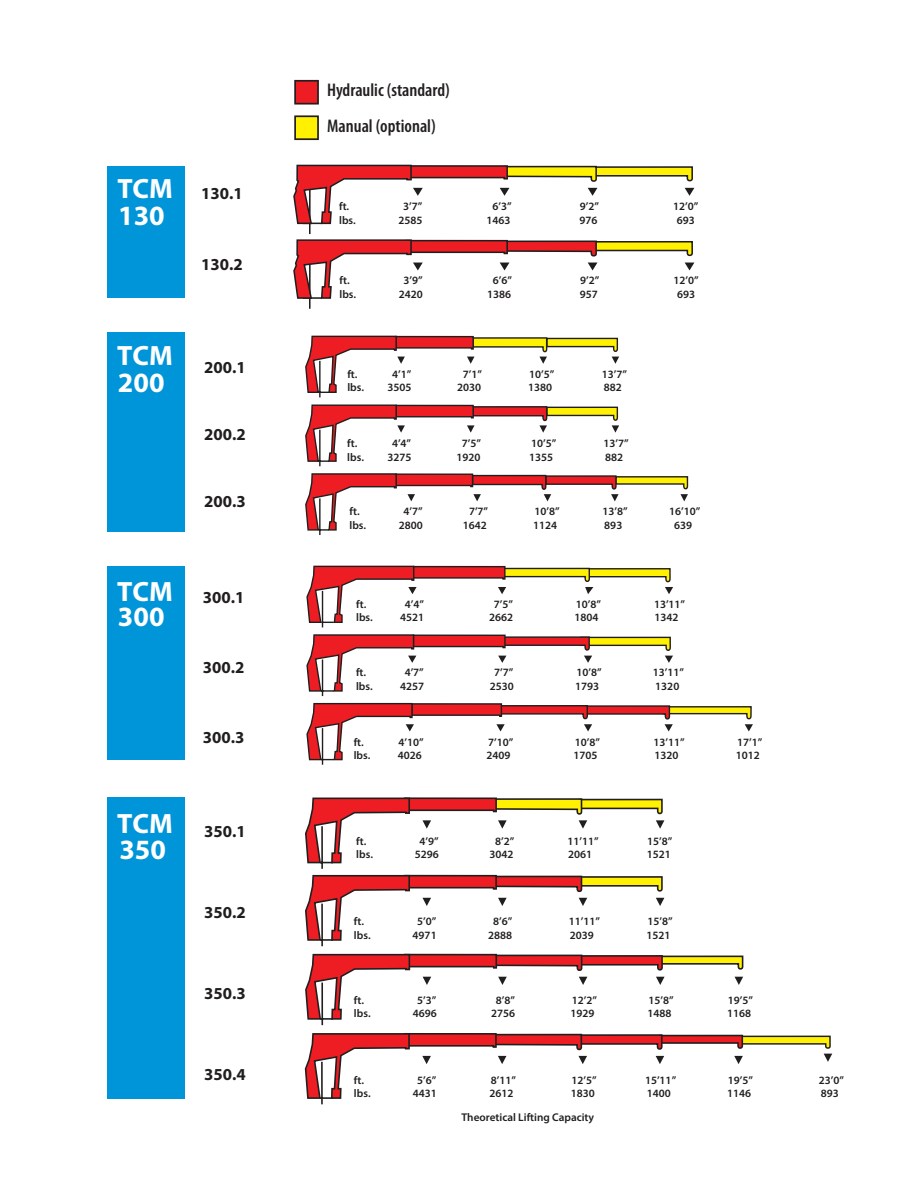
<style>
.page{position:relative;width:918px;height:1188px;background:#fff}
.page>*{position:absolute;margin:0;border:0;box-sizing:border-box;transform-origin:0 0}
.t1{font:700 28.05px/26.5px "Myriad Pro";color:#fff}
.t2{font:600 condensed 18.3px/36.6px "Myriad Pro";color:#231f20}
.t3{font:700 16.8px "Myriad Pro";color:#211e1e}
.t4{font:700 16.8px "Myriad Pro";color:#201d1e}
.t5{font:600 11.25px "Myriad Pro";color:#211e1e}
.t6{font:600 11.25px "Myriad Pro";color:#201d1e}
</style>
<div class="page">
<div style="left:107px;top:166px;width:77px;height:132px;background:#0095d9"></div>
<div style="left:107px;top:332px;width:77px;height:200px;background:#0095d9"></div>
<div style="left:107px;top:566px;width:77px;height:194px;background:#0095d9"></div>
<div style="left:107px;top:797px;width:77px;height:302px;background:#0095d9"></div>
<svg style="left:293px;top:165px;width:401px;height:144px"></svg>
<svg style="left:305px;top:336px;width:384px;height:199px"></svg>
<hr style="left:321px;top:1062px;width:2px;height:42px;background:#211e1e">
<svg style="left:305px;top:565px;width:527px;height:535px"></svg>
<div style="left:294px;top:80px;width:25px;height:25px;background:#ee1d23;border:2px solid #231f20"></div>
<div style="left:294px;top:115px;width:25px;height:25px;background:#fff101;border:2px solid #231f20"></div>
<h1 class="t1" style="left:117px;top:175px;width:57px">TCM<br>130</h1>
<h3 class="t4" style="left:201px;top:182px;width:43px">130.1</h3>
<h3 class="t4" style="left:201px;top:254px;width:43px">130.2</h3>
<h1 class="t1" style="left:117px;top:342px;width:57px">TCM</h1>
<h1 class="t1" style="left:118px;top:368px;width:48px">200</h1>
<h1 class="t1" style="left:117px;top:577px;width:57px">TCM</h1>
<h1 class="t1" style="left:118px;top:603px;width:48px">300</h1>
<h1 class="t1" style="left:117px;top:809px;width:57px">TCM</h1>
<h1 class="t1" style="left:119px;top:835px;width:48px">350</h1>
<h3 class="t3" style="left:204px;top:356px;width:43px">200.1</h3>
<h3 class="t3" style="left:204px;top:423px;width:43px">200.2</h3>
<h3 class="t3" style="left:204px;top:491px;width:43px">200.3</h3>
<h3 class="t3" style="left:203px;top:586px;width:43px">300.1</h3>
<h3 class="t3" style="left:203px;top:656px;width:43px">300.2</h3>
<h3 class="t3" style="left:203px;top:726px;width:43px">300.3</h3>
<h3 class="t3" style="left:204px;top:820px;width:43px">350.1</h3>
<h3 class="t3" style="left:204px;top:901px;width:43px">350.2</h3>
<h3 class="t3" style="left:204px;top:982px;width:43px">350.3</h3>
<h3 class="t3" style="left:204px;top:1064px;width:43px">350.4</h3>
<h2 class="t2" style="left:327px;top:71px;width:124px">Hydraulic (standard)<br>Manual (optional)</h2>
<p class="t6" style="left:339px;top:199px;width:12px">ft.</p>
<p class="t6" style="left:403px;top:199px;width:21px">3’7”</p>
<p class="t6" style="left:492px;top:199px;width:21px">6’3”</p>
<p class="t6" style="left:580px;top:199px;width:21px">9’2”</p>
<p class="t6" style="left:673px;top:199px;width:27px">12’0”</p>
<p class="t6" style="left:339px;top:213px;width:18px">lbs.</p>
<p class="t6" style="left:398px;top:213px;width:26px">2585</p>
<p class="t6" style="left:487px;top:213px;width:26px">1463</p>
<p class="t6" style="left:580px;top:213px;width:20px">976</p>
<p class="t6" style="left:677px;top:213px;width:20px">693</p>
<p class="t6" style="left:340px;top:273px;width:12px">ft.</p>
<p class="t6" style="left:404px;top:273px;width:21px">3’9”</p>
<p class="t6" style="left:493px;top:273px;width:21px">6’6”</p>
<p class="t6" style="left:580px;top:273px;width:21px">9’2”</p>
<p class="t6" style="left:674px;top:273px;width:27px">12’0”</p>
<p class="t6" style="left:340px;top:287px;width:18px">lbs.</p>
<p class="t6" style="left:399px;top:287px;width:26px">2420</p>
<p class="t6" style="left:487px;top:287px;width:26px">1386</p>
<p class="t6" style="left:580px;top:287px;width:20px">957</p>
<p class="t6" style="left:677px;top:287px;width:20px">693</p>
<p class="t5" style="left:347px;top:367px;width:12px">ft.</p>
<p class="t5" style="left:392px;top:367px;width:21px">4’1”</p>
<p class="t5" style="left:463px;top:367px;width:21px">7’1”</p>
<p class="t5" style="left:529px;top:367px;width:27px">10’5”</p>
<p class="t5" style="left:602px;top:367px;width:27px">13’7”</p>
<p class="t5" style="left:347px;top:380px;width:18px">lbs.</p>
<p class="t5" style="left:388px;top:380px;width:26px">3505</p>
<p class="t5" style="left:457px;top:380px;width:26px">2030</p>
<p class="t5" style="left:528px;top:380px;width:26px">1380</p>
<p class="t5" style="left:604px;top:380px;width:20px">882</p>
<p class="t5" style="left:347px;top:437px;width:12px">ft.</p>
<p class="t5" style="left:392px;top:437px;width:21px">4’4”</p>
<p class="t5" style="left:462px;top:437px;width:21px">7’5”</p>
<p class="t5" style="left:531px;top:437px;width:27px">10’5”</p>
<p class="t5" style="left:604px;top:437px;width:27px">13’7”</p>
<p class="t5" style="left:347px;top:450px;width:18px">lbs.</p>
<p class="t5" style="left:387px;top:450px;width:26px">3275</p>
<p class="t5" style="left:456px;top:450px;width:26px">1920</p>
<p class="t5" style="left:529px;top:450px;width:26px">1355</p>
<p class="t5" style="left:605px;top:450px;width:20px">882</p>
<p class="t5" style="left:350px;top:505px;width:12px">ft.</p>
<p class="t5" style="left:404px;top:505px;width:21px">4’7”</p>
<p class="t5" style="left:469px;top:505px;width:21px">7’7”</p>
<p class="t5" style="left:535px;top:505px;width:27px">10’8”</p>
<p class="t5" style="left:602px;top:505px;width:27px">13’8”</p>
<p class="t5" style="left:669px;top:505px;width:33px">16’10”</p>
<p class="t5" style="left:350px;top:518px;width:18px">lbs.</p>
<p class="t5" style="left:399px;top:518px;width:26px">2800</p>
<p class="t5" style="left:463px;top:518px;width:26px">1642</p>
<p class="t5" style="left:533px;top:518px;width:26px">1124</p>
<p class="t5" style="left:604px;top:518px;width:20px">893</p>
<p class="t5" style="left:674px;top:518px;width:20px">639</p>
<p class="t5" style="left:356px;top:597px;width:12px">ft.</p>
<p class="t5" style="left:405px;top:597px;width:21px">4’4”</p>
<p class="t5" style="left:494px;top:597px;width:21px">7’5”</p>
<p class="t5" style="left:576px;top:597px;width:27px">10’8”</p>
<p class="t5" style="left:654px;top:597px;width:33px">13’11”</p>
<p class="t5" style="left:356px;top:610px;width:18px">lbs.</p>
<p class="t5" style="left:400px;top:610px;width:26px">4521</p>
<p class="t5" style="left:489px;top:610px;width:26px">2662</p>
<p class="t5" style="left:575px;top:610px;width:26px">1804</p>
<p class="t5" style="left:654px;top:610px;width:26px">1342</p>
<p class="t5" style="left:356px;top:665px;width:12px">ft.</p>
<p class="t5" style="left:405px;top:665px;width:21px">4’7”</p>
<p class="t5" style="left:494px;top:665px;width:21px">7’7”</p>
<p class="t5" style="left:577px;top:665px;width:27px">10’8”</p>
<p class="t5" style="left:653px;top:665px;width:33px">13’11”</p>
<p class="t5" style="left:356px;top:679px;width:18px">lbs.</p>
<p class="t5" style="left:400px;top:679px;width:26px">4257</p>
<p class="t5" style="left:490px;top:679px;width:26px">2530</p>
<p class="t5" style="left:575px;top:679px;width:26px">1793</p>
<p class="t5" style="left:655px;top:679px;width:26px">1320</p>
<p class="t5" style="left:354px;top:735px;width:12px">ft.</p>
<p class="t5" style="left:398px;top:735px;width:27px">4’10”</p>
<p class="t5" style="left:488px;top:735px;width:27px">7’10”</p>
<p class="t5" style="left:575px;top:735px;width:27px">10’8”</p>
<p class="t5" style="left:654px;top:735px;width:33px">13’11”</p>
<p class="t5" style="left:737px;top:735px;width:27px">17’1”</p>
<p class="t5" style="left:354px;top:748px;width:18px">lbs.</p>
<p class="t5" style="left:398px;top:748px;width:26px">4026</p>
<p class="t5" style="left:486px;top:748px;width:26px">2409</p>
<p class="t5" style="left:574px;top:748px;width:26px">1705</p>
<p class="t5" style="left:655px;top:748px;width:26px">1320</p>
<p class="t5" style="left:736px;top:748px;width:26px">1012</p>
<p class="t5" style="left:356px;top:834px;width:12px">ft.</p>
<p class="t5" style="left:420px;top:834px;width:21px">4’9”</p>
<p class="t5" style="left:495px;top:834px;width:21px">8’2”</p>
<p class="t5" style="left:567px;top:834px;width:33px">11’11”</p>
<p class="t5" style="left:647px;top:834px;width:27px">15’8”</p>
<p class="t5" style="left:356px;top:848px;width:18px">lbs.</p>
<p class="t5" style="left:415px;top:848px;width:26px">5296</p>
<p class="t5" style="left:489px;top:848px;width:26px">3042</p>
<p class="t5" style="left:568px;top:848px;width:26px">2061</p>
<p class="t5" style="left:647px;top:848px;width:26px">1521</p>
<p class="t5" style="left:354px;top:914px;width:12px">ft.</p>
<p class="t5" style="left:417px;top:914px;width:21px">5’0”</p>
<p class="t5" style="left:493px;top:914px;width:21px">8’6”</p>
<p class="t5" style="left:569px;top:914px;width:33px">11’11”</p>
<p class="t5" style="left:647px;top:914px;width:27px">15’8”</p>
<p class="t5" style="left:354px;top:928px;width:18px">lbs.</p>
<p class="t5" style="left:413px;top:928px;width:26px">4971</p>
<p class="t5" style="left:488px;top:928px;width:26px">2888</p>
<p class="t5" style="left:570px;top:928px;width:26px">2039</p>
<p class="t5" style="left:647px;top:928px;width:26px">1521</p>
<p class="t5" style="left:354px;top:993px;width:12px">ft.</p>
<p class="t5" style="left:417px;top:993px;width:21px">5’3”</p>
<p class="t5" style="left:496px;top:993px;width:21px">8’8”</p>
<p class="t5" style="left:572px;top:993px;width:27px">12’2”</p>
<p class="t5" style="left:649px;top:993px;width:27px">15’8”</p>
<p class="t5" style="left:728px;top:993px;width:27px">19’5”</p>
<p class="t5" style="left:354px;top:1006px;width:18px">lbs.</p>
<p class="t5" style="left:413px;top:1006px;width:26px">4696</p>
<p class="t5" style="left:491px;top:1006px;width:26px">2756</p>
<p class="t5" style="left:571px;top:1006px;width:26px">1929</p>
<p class="t5" style="left:648px;top:1006px;width:26px">1488</p>
<p class="t5" style="left:727px;top:1006px;width:26px">1168</p>
<p class="t5" style="left:354px;top:1073px;width:12px">ft.</p>
<p class="t5" style="left:417px;top:1073px;width:21px">5’6”</p>
<p class="t5" style="left:491px;top:1073px;width:27px">8’11”</p>
<p class="t5" style="left:572px;top:1073px;width:27px">12’5”</p>
<p class="t5" style="left:645px;top:1073px;width:33px">15’11”</p>
<p class="t5" style="left:728px;top:1073px;width:27px">19’5”</p>
<p class="t5" style="left:819px;top:1073px;width:27px">23’0”</p>
<p class="t5" style="left:354px;top:1086px;width:18px">lbs.</p>
<p class="t5" style="left:413px;top:1086px;width:26px">4431</p>
<p class="t5" style="left:489px;top:1086px;width:26px">2612</p>
<p class="t5" style="left:571px;top:1086px;width:26px">1830</p>
<p class="t5" style="left:647px;top:1086px;width:26px">1400</p>
<p class="t5" style="left:727px;top:1086px;width:26px">1146</p>
<p class="t5" style="left:821px;top:1086px;width:20px">893</p>
<p class="t5" style="left:461px;top:1110px;width:134px">Theoretical Lifting Capacity</p>
</div>
